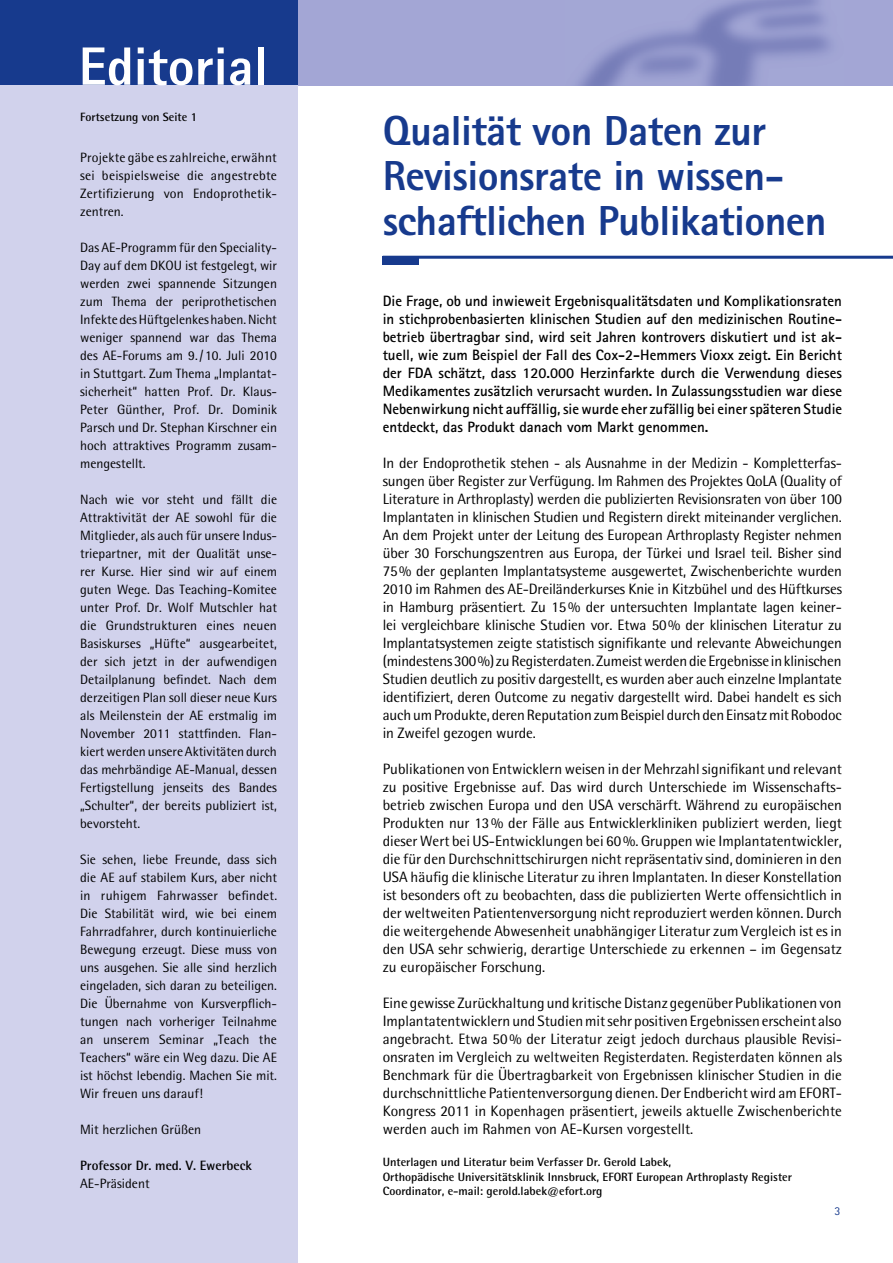
<style>
.page{position:relative;width:893px;height:1263px;background:#fff}
.page>*{position:absolute;margin:0;border:0;box-sizing:border-box;transform-origin:0 0}
.t1{font:800 54px "Rotis Sans Serif";color:#fff}
.t2{font:800 42px/45px "Rotis Sans Serif";letter-spacing:-.015em;color:#173a8d}
.t3{font:15px/18px "Rotis Semi Sans";color:#000;text-align:justify}
.t4{font:700 15px/18px "Rotis Sans Serif";color:#000;text-align:justify}
.t5{font:13.5px/18px "Rotis Semi Sans";color:#000;text-align:justify}
.t6{font:700 13.5px "Rotis Semi Sans";color:#000}
.t7{font:700 12px/14.2px "Rotis Semi Sans";color:#000}
.t8{font:12px "Rotis Sans Serif";color:#173a8d}
</style>
<div class="page">
<svg style="left:0;top:0;width:893px;height:85px;background:#9b9fd0"></svg>
<hr style="left:383px;top:256px;width:510px;height:3px;background:#173a8d">
<div style="left:383px;top:256px;width:36px;height:9px;background:#173a8d"></div>
<div style="left:0;top:84px;width:298px;height:1179px;background:#d1d2ec"></div>
<div style="left:0;top:0;width:298px;height:84px;background:#173a8d"></div>
<h1 class="t1" style="left:79px;top:32px;width:190px">Editorial</h1>
<p class="t7" style="left:80px;top:110px;width:118px">Fortsetzung von Seite 1</p>
<p class="t5" style="left:80px;top:148px;width:198px">Projekte gäbe es zahlreiche, erwähnt sei beispielsweise die angestrebte Zertifizierung von Endoprothetik&shy;zentren.</p>
<p class="t5" style="left:80px;top:238px;width:198px">Das AE-Programm für den Speciality-Day auf dem DKOU ist festgelegt, wir werden zwei spannende Sitzungen zum Thema der periprothetischen Infekte des Hüftgelenkes haben. Nicht weniger spannend war das Thema des AE-Forums am 9./10. Juli 2010 in Stuttgart. Zum Thema „Implantat&shy;sicherheit“ hatten Prof. Dr. Klaus-Peter Günther, Prof. Dr. Dominik Parsch und Dr. Stephan Kirschner ein hoch attraktives Programm zusam&shy;mengestellt.</p>
<p class="t5" style="left:80px;top:490px;width:198px">Nach wie vor steht und fällt die Attraktivität der AE sowohl für die Mitglieder, als auch für unsere Indus&shy;triepartner, mit der Qualität unse&shy;rer Kurse. Hier sind wir auf einem guten Wege. Das Teaching-Komitee unter Prof. Dr. Wolf Mutschler hat die Grundstrukturen eines neuen Basiskurses „Hüfte“ ausgearbeitet, der sich jetzt in der aufwendigen Detailplanung befindet. Nach dem derzeitigen Plan soll dieser neue Kurs als Meilenstein der AE erstmalig im November 2011 stattfinden. Flan&shy;kiert werden unsere Aktivitäten durch das mehrbändige AE-Manual, dessen Fertigstellung jenseits des Bandes „Schulter“, der bereits publiziert ist, bevorsteht.</p>
<p class="t5" style="left:80px;top:850px;width:198px">Sie sehen, liebe Freunde, dass sich die AE auf stabilem Kurs, aber nicht in ruhigem Fahrwasser befindet.<br>Die Stabilität wird, wie bei einem Fahrradfahrer, durch kontinuierliche Bewegung erzeugt. Diese muss von uns ausgehen. Sie alle sind herzlich eingeladen, sich daran zu beteiligen.<br>Die Übernahme von Kursverpflich&shy;tungen nach vorheriger Teilnahme an unserem Seminar „Teach the Teachers“ wäre ein Weg dazu. Die AE ist höchst lebendig. Machen Sie mit.<br>Wir freuen uns darauf!</p>
<p class="t5" style="left:80px;top:1120px;width:122px">Mit herzlichen Grüßen</p>
<p class="t6" style="left:80px;top:1157px;width:173px">Professor Dr. med. V. Ewerbeck</p>
<p class="t5" style="left:80px;top:1174px;width:71px">AE-Präsident</p>
<h2 class="t2" style="left:383px;top:108px;width:445px">Qualität von Daten zur<br>Revisionsrate in wissen&shy;schaftlichen Publikationen</h2>
<p class="t4" style="left:383px;top:292px;width:461px">Die Frage, ob und inwieweit Ergebnisqualitätsdaten und Komplikationsraten in stichprobenbasierten klinischen Studien auf den medizinischen Routine&shy;betrieb übertragbar sind, wird seit Jahren kontrovers diskutiert und ist ak&shy;tuell, wie zum Beispiel der Fall des Cox-2-Hemmers Vioxx zeigt. Ein Bericht der FDA schätzt, dass 120.000 Herzinfarkte durch die Verwendung dieses Medikamentes zusätzlich verursacht wurden. In Zulassungsstudien war diese Nebenwirkung nicht auffällig, sie wurde eher zufällig bei einer späteren Studie entdeckt, das Produkt danach vom Markt genommen.</p>
<p class="t3" style="left:383px;top:454px;width:461px">In der Endoprothetik stehen - als Ausnahme in der Medizin - Kompletterfas&shy;sungen über Register zur Verfügung. Im Rahmen des Projektes QoLA (Quality of Literature in Arthroplasty) werden die publizierten Revisionsraten von über 100<br>Implantaten in klinischen Studien und Registern direkt miteinander verglichen.<br>An dem Projekt unter der Leitung des European Arthroplasty Register nehmen über 30 Forschungszentren aus Europa, der Türkei und Israel teil. Bisher sind 75% der geplanten Implantatsysteme ausgewertet, Zwischenberichte wurden 2010 im Rahmen des AE-Dreiländerkurses Knie in Kitzbühel und des Hüftkurses in Hamburg präsentiert. Zu 15% der untersuchten Implantate lagen keiner&shy;lei vergleichbare klinische Studien vor. Etwa 50% der klinischen Literatur zu Implantatsystemen zeigte statistisch signifikante und relevante Abweichungen (mindestens 300%) zu Registerdaten. Zumeist werden die Ergebnisse in klinischen Studien deutlich zu positiv dargestellt, es wurden aber auch einzelne Implantate identifiziert, deren Outcome zu negativ dargestellt wird. Dabei handelt es sich auch um Produkte, deren Reputation zum Beispiel durch den Einsatz mit Robodoc in Zweifel gezogen wurde.</p>
<p class="t3" style="left:383px;top:760px;width:461px">Publikationen von Entwicklern weisen in der Mehrzahl signifikant und relevant zu positive Ergebnisse auf. Das wird durch Unterschiede im Wissenschafts&shy;betrieb zwischen Europa und den USA verschärft. Während zu europäischen Produkten nur 13% der Fälle aus Entwicklerkliniken publiziert werden, liegt dieser Wert bei US-Entwicklungen bei 60%. Gruppen wie Implantatentwickler, die für den Durchschnittschirurgen nicht repräsentativ sind, dominieren in den USA häufig die klinische Literatur zu ihren Implantaten. In dieser Konstellation ist besonders oft zu beobachten, dass die publizierten Werte offensichtlich in der weltweiten Patientenversorgung nicht reproduziert werden können. Durch die weitergehende Abwesenheit unabhängiger Literatur zum Vergleich ist es in den USA sehr schwierig, derartige Unterschiede zu erkennen – im Gegensatz zu europäischer Forschung.</p>
<p class="t3" style="left:383px;top:994px;width:461px">Eine gewisse Zurückhaltung und kritische Distanz gegenüber Publikationen von Implantatentwicklern und Studien mit sehr positiven Ergebnissen erscheint also angebracht. Etwa 50% der Literatur zeigt jedoch durchaus plausible Revisi&shy;onsraten im Vergleich zu weltweiten Registerdaten. Registerdaten können als Benchmark für die Übertragbarkeit von Ergebnissen klinischer Studien in die durchschnittliche Patientenversorgung dienen. Der Endbericht wird am EFORT-Kongress 2011 in Kopenhagen präsentiert, jeweils aktuelle Zwischenberichte werden auch im Rahmen von AE-Kursen vorgestellt.</p>
<p class="t7" style="left:383px;top:1155px;width:411px">Unterlagen und Literatur beim Verfasser Dr. Gerold Labek,<br>Orthopädische Universitätsklinik Innsbruck, EFORT European Arthroplasty Register<br>Coordinator, e-mail: gerold.labek@efort.org</p>
<p class="t8" style="left:834px;top:1204px;width:7px">3</p>
</div>
